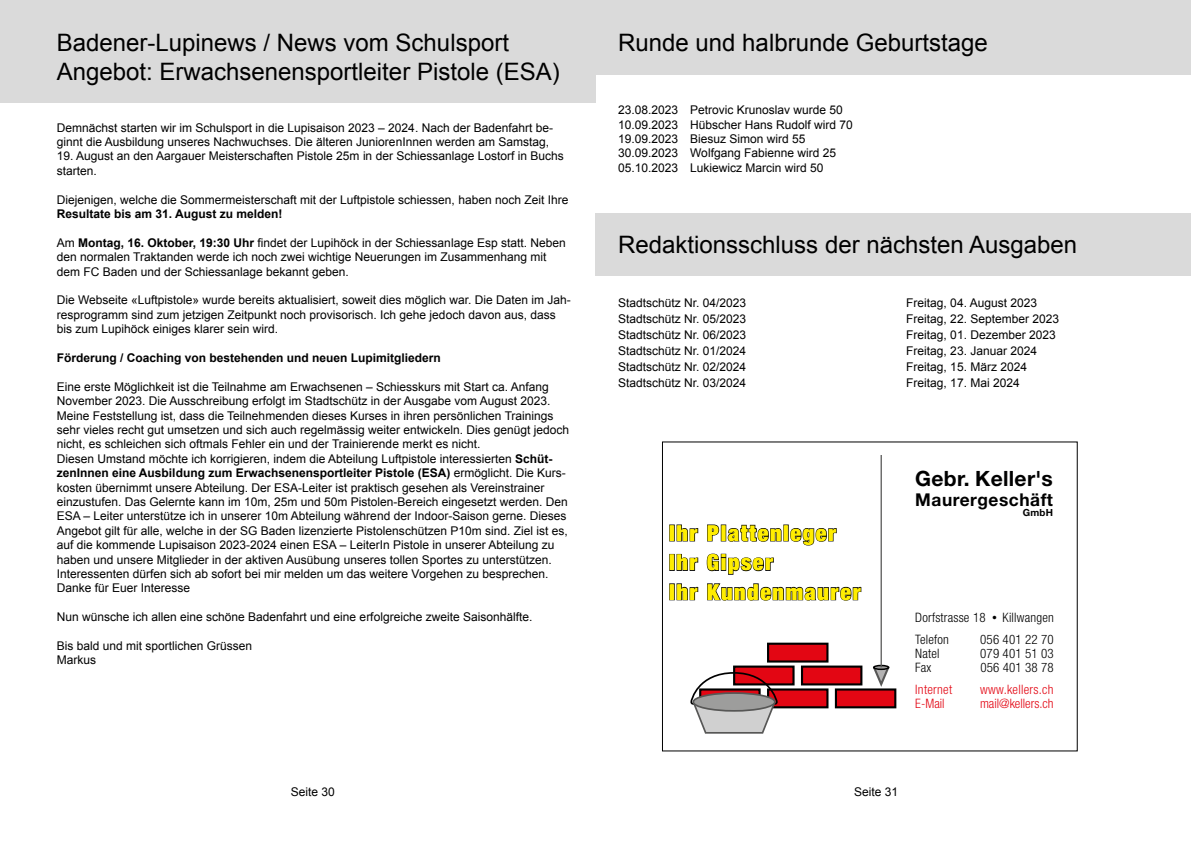
<style>
.page{position:relative;width:1191px;height:842px;background:#fff}
.page>*{position:absolute;margin:0;border:0;box-sizing:border-box;transform-origin:0 0}
.t1{font:24px/28.8px "Arial";color:#000}
.t2{font:900 expanded 22.1px/29.4px "Helvetica Neue";letter-spacing:.075em;color:#ffed00}
.t3{font:700 21.1px "Helvetica Neue";letter-spacing:.015em;color:#000}
.t4{font:700 17.7px "Helvetica Neue";letter-spacing:.03em;color:#000}
.t5{font:300 condensed 13px/21.3px "Helvetica Neue";letter-spacing:.01em;color:#000}
.t6{font:300 condensed 13px "Helvetica Neue";letter-spacing:.02em;color:#e30613}
.t7{font:300 condensed 13px "Helvetica Neue";color:#e30613}
.t8{font:12px/14.4px "Arial";color:#000}
.t9{font:700 12px "Arial";color:#000}
.t10{font:700 9.8px "Helvetica Neue";color:#000}
.s1{font-weight:700}
.s2{font-size:9.8px}
</style>
<div class="page">
<div style="left:0;top:0;width:595px;height:103px;background:#dadada"></div>
<div style="left:595px;top:213px;width:596px;height:62px;background:#dadada"></div>
<div style="left:595px;top:0;width:596px;height:74px;background:#dadada"></div>
<div style="left:768px;top:644px;width:59px;height:17px;background:#e30613"></div>
<div style="left:767px;top:643px;width:61px;height:19px;border:2px solid #000"></div>
<div style="left:734px;top:667px;width:59px;height:17px;background:#e30613"></div>
<div style="left:733px;top:665px;width:61px;height:20px;border:2px solid #000"></div>
<div style="left:802px;top:667px;width:59px;height:17px;background:#e30613"></div>
<div style="left:801px;top:665px;width:61px;height:20px;border:2px solid #000"></div>
<div style="left:768px;top:689px;width:59px;height:18px;background:#e30613"></div>
<div style="left:767px;top:688px;width:61px;height:20px;border:2px solid #000"></div>
<div style="left:836px;top:689px;width:59px;height:18px;background:#e30613"></div>
<div style="left:835px;top:688px;width:61px;height:20px;border:2px solid #000"></div>
<svg style="left:690px;top:671px;width:88px;height:63px"></svg>
<div style="left:693px;top:693px;width:82px;height:18px;background:#9d9d9c;border-radius:50%"></div>
<div style="left:692px;top:692px;width:83px;height:20px;border:2px solid #575756;border-radius:50%"></div>
<svg style="left:873px;top:664px;width:17px;height:23px"></svg>
<hr style="left:873px;top:665px;width:15px;height:4px;background:#646464;border-radius:50%">
<div style="left:873px;top:665px;width:16px;height:5px;border:2px solid #000;border-radius:50%"></div>
<hr style="left:880px;top:456px;width:2px;height:211px;background:#575756">
<svg style="left:669px;top:524px;width:168px;height:51px"></svg>
<svg style="left:669px;top:583px;width:193px;height:18px"></svg>
<h1 class="t1" style="left:57px;top:29px;width:504px">Badener-Lupinews / News vom Schulsport<br>Angebot: Erwachsenensportleiter Pistole (ESA)</h1>
<p class="t8" style="left:57px;top:120px;width:498px">Demnächst starten wir im Schulsport in die Lupisaison 2023 – 2024. Nach der Badenfahrt be&shy;ginnt die Ausbildung unseres Nachwuchses. Die älteren JuniorenInnen werden am Samstag,</p>
<p class="t8" style="left:57px;top:149px;width:508px">19. August an den Aargauer Meisterschaften Pistole 25m in der Schiessanlage Lostorf in Buchs starten.</p>
<p class="t8" style="left:57px;top:192px;width:513px">Diejenigen, welche die Sommermeisterschaft mit der Luftpistole schiessen, haben noch Zeit Ihre</p>
<p class="t9" style="left:57px;top:206px;width:227px">Resultate bis am 31. August zu melden!</p>
<p class="t8" style="left:57px;top:235px;width:510px">Am <span class="s1">Montag, 16. Oktober, 19:30 Uhr</span> findet der Lupihöck in der Schiessanlage Esp statt. Neben den normalen Traktanden werde ich noch zwei wichtige Neuerungen im Zusammenhang mit dem FC Baden und der Schiessanlage bekannt geben.</p>
<p class="t8" style="left:57px;top:293px;width:516px">Die Webseite «Luftpistole» wurde bereits aktualisiert, soweit dies möglich war. Die Daten im Jah&shy;resprogramm sind zum jetzigen Zeitpunkt noch provisorisch. Ich gehe jedoch davon aus, dass bis zum Lupihöck einiges klarer sein wird.</p>
<p class="t9" style="left:57px;top:350px;width:386px">Förderung / Coaching von bestehenden und neuen Lupimitgliedern</p>
<p class="t8" style="left:57px;top:379px;width:514px">Eine erste Möglichkeit ist die Teilnahme am Erwachsenen – Schiesskurs mit Start ca. Anfang November 2023. Die Ausschreibung erfolgt im Stadtschütz in der Ausgabe vom August 2023.<br>Meine Feststellung ist, dass die Teilnehmenden dieses Kurses in ihren persönlichen Trainings sehr vieles recht gut umsetzen und sich auch regelmässig weiter entwickeln. Dies genügt jedoch nicht, es schleichen sich oftmals Fehler ein und der Trainierende merkt es nicht.<br>Diesen Umstand möchte ich korrigieren, indem die Abteilung Luftpistole interessierten <span class="s1">Schüt&shy;zenInnen eine Ausbildung zum Erwachsenensportleiter Pistole (ESA)</span> ermöglicht. Die Kurs&shy;kosten übernimmt unsere Abteilung. Der ESA-Leiter ist praktisch gesehen als Vereinstrainer einzustufen. Das Gelernte kann im 10m, 25m und 50m Pistolen-Bereich eingesetzt werden. Den ESA – Leiter unterstütze ich in unserer 10m Abteilung während der Indoor-Saison gerne. Dieses Angebot gilt für alle, welche in der SG Baden lizenzierte Pistolenschützen P10m sind. Ziel ist es, auf die kommende Lupisaison 2023-2024 einen ESA – LeiterIn Pistole in unserer Abteilung zu haben und unsere Mitglieder in der aktiven Ausübung unseres tollen Sportes zu unterstützen.<br>Interessenten dürfen sich ab sofort bei mir melden um das weitere Vorgehen zu besprechen.<br>Danke für Euer Interesse</p>
<p class="t8" style="left:57px;top:610px;width:477px">Nun wünsche ich allen eine schöne Badenfahrt und eine erfolgreiche zweite Saisonhälfte.</p>
<p class="t8" style="left:57px;top:639px;width:197px">Bis bald und mit sportlichen Grüssen<br>Markus</p>
<h1 class="t1" style="left:618px;top:29px;width:371px">Runde und halbrunde Geburtstage</h1>
<p class="t8" style="left:618px;top:103px;width:236px">23.08.2023 Petrovic Krunoslav wurde 50<br>10.09.2023 Hübscher Hans Rudolf wird 70<br>19.09.2023 Biesuz Simon wird 55<br>30.09.2023 Wolfgang Fabienne wird 25<br>05.10.2023 Lukiewicz Marcin wird 50</p>
<h1 class="t1" style="left:618px;top:230px;width:460px">Redaktionsschluss der nächsten Ausgaben</h1>
<p class="t8" style="left:618px;top:296px;width:130px">Stadtschütz Nr. 04/2023</p>
<p class="t8" style="left:906px;top:296px;width:132px">Freitag, 04. August 2023</p>
<p class="t8" style="left:618px;top:312px;width:130px">Stadtschütz Nr. 05/2023</p>
<p class="t8" style="left:906px;top:312px;width:154px">Freitag, 22. September 2023</p>
<p class="t8" style="left:618px;top:328px;width:130px">Stadtschütz Nr. 06/2023</p>
<p class="t8" style="left:906px;top:328px;width:151px">Freitag, 01. Dezember 2023</p>
<p class="t8" style="left:618px;top:344px;width:130px">Stadtschütz Nr. 01/2024</p>
<p class="t8" style="left:906px;top:344px;width:132px">Freitag, 23. Januar 2024</p>
<p class="t8" style="left:618px;top:360px;width:130px">Stadtschütz Nr. 02/2024</p>
<p class="t8" style="left:906px;top:360px;width:122px">Freitag, 15. März 2024</p>
<p class="t8" style="left:618px;top:376px;width:130px">Stadtschütz Nr. 03/2024</p>
<p class="t8" style="left:906px;top:376px;width:115px">Freitag, 17. Mai 2024</p>
<h2 class="t2" style="left:669px;top:518px;width:193px">Ihr Plattenleger<br>Ihr Gipser<br>Ihr Kundenmaurer</h2>
<h3 class="t3" style="left:915px;top:465px;width:139px">Gebr. Keller's</h3>
<h3 class="t4" style="left:915px;top:488px;width:139px">Maurergeschäft</h3>
<p class="t10" style="left:1023px;top:506px;width:31px">GmbH</p>
<p class="t5" style="left:915px;top:607px;width:140px">Dorfstrasse 18 <span class="s2">•</span> Killwangen<br>Telefon</p>
<p class="t5" style="left:980px;top:628px;width:75px">056 401 22 70</p>
<p class="t5" style="left:915px;top:643px;width:26px">Natel</p>
<p class="t5" style="left:980px;top:643px;width:75px">079 401 51 03</p>
<p class="t5" style="left:915px;top:657px;width:18px">Fax</p>
<p class="t5" style="left:980px;top:657px;width:75px">056 401 38 78</p>
<p class="t6" style="left:915px;top:681px;width:38px">Internet</p>
<p class="t6" style="left:980px;top:681px;width:75px">www.kellers.ch</p>
<p class="t6" style="left:915px;top:696px;width:31px">E-Mail</p>
<p class="t7" style="left:980px;top:696px;width:75px">mail@kellers.ch</p>
<p class="t8" style="left:291px;top:785px;width:46px">Seite 30</p>
<p class="t8" style="left:854px;top:785px;width:46px">Seite 31</p>
</div>
